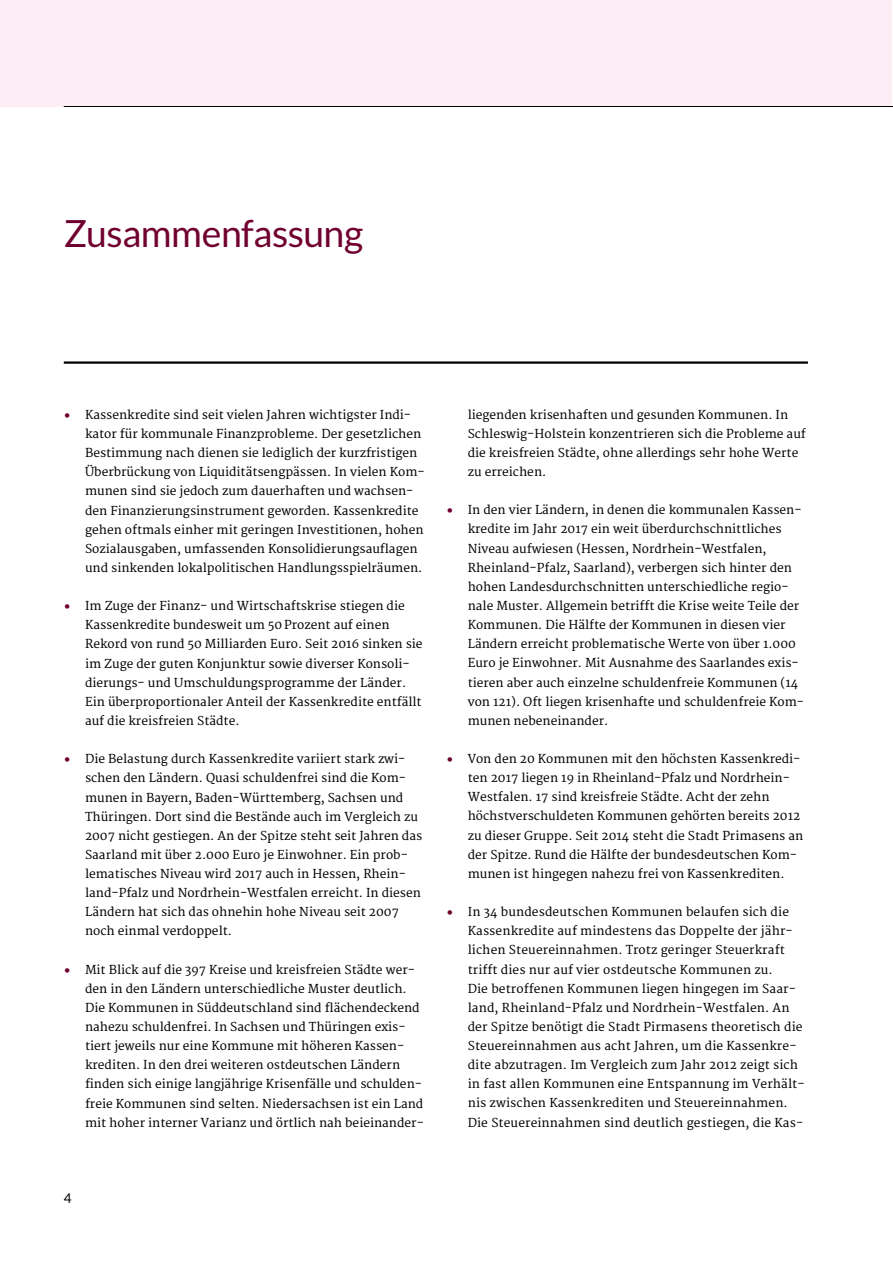
<style>
.page{position:relative;width:893px;height:1263px;background:#fff}
.page>*{position:absolute;margin:0;border:0;box-sizing:border-box;transform-origin:0 0}
.t1{font:37.5px "Lato";letter-spacing:-.015em;color:#700030}
.t2{font:13.5px "Lato";color:#000}
.t3{font:12px/19.2px "Merriweather";color:#000}
.s1{font-family:"Lato";color:#700030}
</style>
<div class="page">
<div style="left:0;top:0;width:892px;height:106px;background:#fdeef6"></div>
<hr style="left:64px;top:106px;width:829px;height:1px;background:#000">
<hr style="left:64px;top:361px;width:744px;height:3px;background:#000">
<h1 class="t1" style="left:64px;top:212px;width:301px">Zusammenfassung</h1>
<p class="t3" style="left:85px;top:405px;width:341px;text-indent:-21px"><span class="s1">•</span> Kassenkredite sind seit vielen Jahren wichtigster Indi&shy;kator für kommunale Finanzprobleme. Der gesetzlichen Bestimmung nach dienen sie lediglich der kurzfristigen Überbrückung von Liquiditätsengpässen. In vielen Kom&shy;munen sind sie jedoch zum dauerhaften und wachsen&shy;den Finanzierungsinstrument geworden. Kassenkredite gehen oftmals einher mit geringen Investitionen, hohen Sozialausgaben, umfassenden Konsolidierungsauflagen und sinkenden lokalpolitischen Handlungsspielräumen.</p>
<p class="t3" style="left:85px;top:597px;width:339px;text-indent:-21px"><span class="s1">•</span> Im Zuge der Finanz- und Wirtschaftskrise stiegen die Kassenkredite bundesweit um 50 Prozent auf einen Rekord von rund 50 Milliarden Euro. Seit 2016 sinken sie im Zuge der guten Konjunktur sowie diverser Konsoli&shy;dierungs- und Umschuldungsprogramme der Länder.<br>Ein überproportionaler Anteil der Kassenkredite entfällt auf die kreisfreien Städte.</p>
<p class="t3" style="left:85px;top:750px;width:339px;text-indent:-21px"><span class="s1">•</span> Die Belastung durch Kassenkredite variiert stark zwi&shy;schen den Ländern. Quasi schuldenfrei sind die Kom&shy;munen in Bayern, Baden-Württemberg, Sachsen und Thüringen. Dort sind die Bestände auch im Vergleich zu 2007 nicht gestiegen. An der Spitze steht seit Jahren das Saarland mit über 2.000 Euro je Einwohner. Ein prob&shy;lematisches Niveau wird 2017 auch in Hessen, Rhein&shy;land-Pfalz und Nordrhein-Westfalen erreicht. In diesen Ländern hat sich das ohnehin hohe Niveau seit 2007 noch einmal verdoppelt.</p>
<p class="t3" style="left:85px;top:960px;width:340px;text-indent:-21px"><span class="s1">•</span> Mit Blick auf die 397 Kreise und kreisfreien Städte wer&shy;den in den Ländern unterschiedliche Muster deutlich.<br>Die Kommunen in Süddeutschland sind flächendeckend nahezu schuldenfrei. In Sachsen und Thüringen exis&shy;tiert jeweils nur eine Kommune mit höheren Kassen&shy;krediten. In den drei weiteren ostdeutschen Ländern finden sich einige langjährige Krisenfälle und schulden&shy;freie Kommunen sind selten. Niedersachsen ist ein Land mit hoher interner Varianz und örtlich nah beieinander-</p>
<p class="t3" style="left:468px;top:405px;width:340px">liegenden krisenhaften und gesunden Kommunen. In Schleswig-Holstein konzentrieren sich die Probleme auf die kreisfreien Städte, ohne allerdings sehr hohe Werte zu erreichen.</p>
<p class="t3" style="left:468px;top:501px;width:338px;text-indent:-21px"><span class="s1">•</span> In den vier Ländern, in denen die kommunalen Kassen&shy;kredite im Jahr 2017 ein weit überdurchschnittliches Niveau aufwiesen (Hessen, Nordrhein-Westfalen, Rheinland-Pfalz, Saarland), verbergen sich hinter den hohen Landesdurchschnitten unterschiedliche regio&shy;nale Muster. Allgemein betrifft die Krise weite Teile der Kommunen. Die Hälfte der Kommunen in diesen vier Ländern erreicht problematische Werte von über 1.000<br>Euro je Einwohner. Mit Ausnahme des Saarlandes exis&shy;tieren aber auch einzelne schuldenfreie Kommunen (14 von 121). Oft liegen krisenhafte und schuldenfreie Kom&shy;munen nebeneinander.</p>
<p class="t3" style="left:468px;top:750px;width:337px;text-indent:-21px"><span class="s1">•</span> Von den 20 Kommunen mit den höchsten Kassenkredi&shy;ten 2017 liegen 19 in Rheinland-Pfalz und Nordrhein-Westfalen. 17 sind kreisfreie Städte. Acht der zehn höchstverschuldeten Kommunen gehörten bereits 2012 zu dieser Gruppe. Seit 2014 steht die Stadt Primasens an der Spitze. Rund die Hälfte der bundesdeutschen Kom&shy;munen ist hingegen nahezu frei von Kassenkrediten.</p>
<p class="t3" style="left:468px;top:903px;width:338px;text-indent:-21px"><span class="s1">•</span> In 34 bundesdeutschen Kommunen belaufen sich die Kassenkredite auf mindestens das Doppelte der jähr&shy;lichen Steuereinnahmen. Trotz geringer Steuerkraft trifft dies nur auf vier ostdeutsche Kommunen zu.<br>Die betroffenen Kommunen liegen hingegen im Saar&shy;land, Rheinland-Pfalz und Nordrhein-Westfalen. An der Spitze benötigt die Stadt Pirmasens theoretisch die Steuereinnahmen aus acht Jahren, um die Kassenkre&shy;dite abzutragen. Im Vergleich zum Jahr 2012 zeigt sich in fast allen Kommunen eine Entspannung im Verhält&shy;nis zwischen Kassenkrediten und Steuereinnahmen.<br>Die Steuereinnahmen sind deutlich gestiegen, die Kas-</p>
<p class="t2" style="left:64px;top:1191px;width:9px">4</p>
</div>
